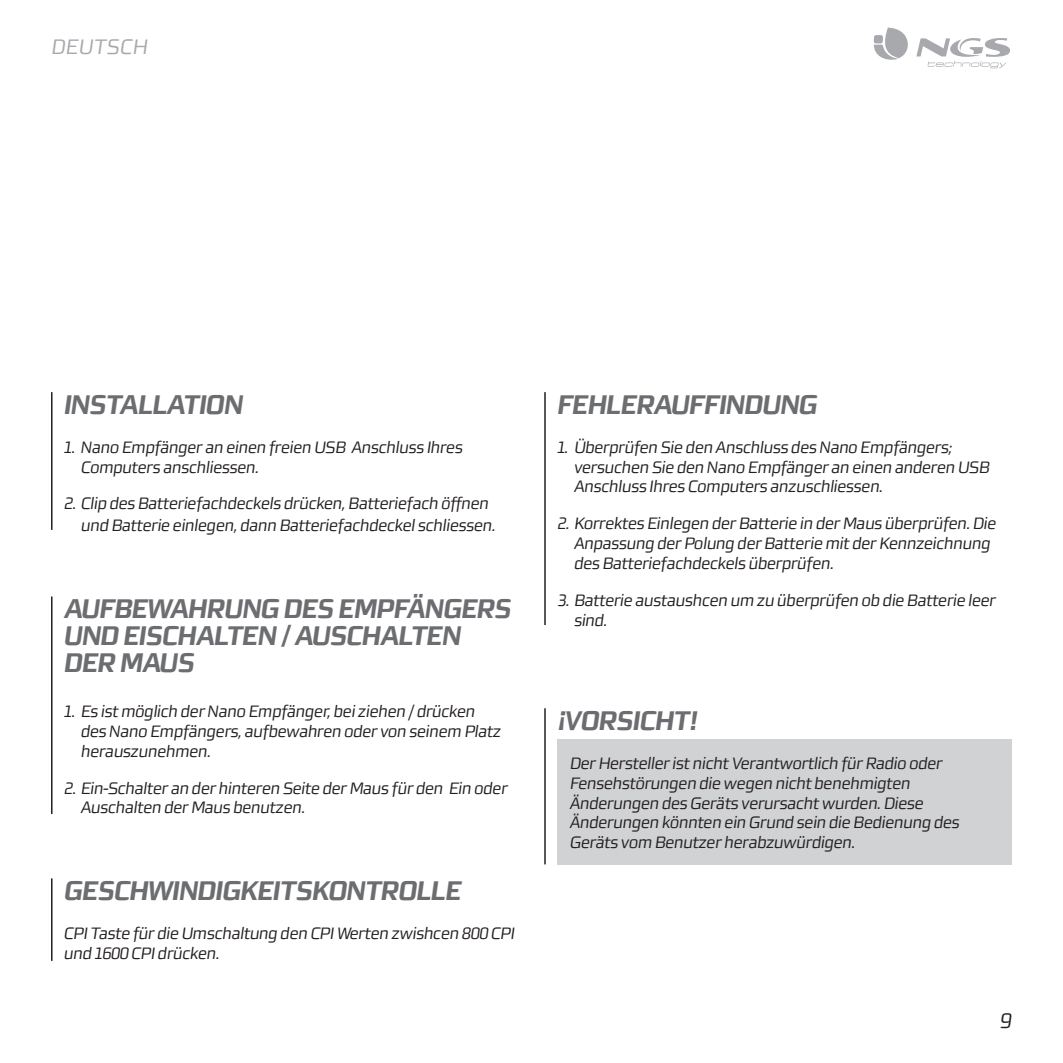
<style>
.page{position:relative;width:1063px;height:1063px;background:#fff}
.page>*{position:absolute;margin:0;border:0;box-sizing:border-box;transform-origin:0 0}
.t1{font:italic 700 27px "Morgan Sans";letter-spacing:-.04em;color:#6c6d70}
.t2{font:italic 21px "Morgan Sans";color:#a8a9ad}
.t3{font:italic 21px "Morgan Sans";color:#231f20}
.t4{font:italic 16.5px/19.8px "Morgan Sans";letter-spacing:-.04em;color:#231f20}
</style>
<div class="page">
<svg style="left:874px;top:28px;width:136px;height:40px"></svg>
<div style="left:874px;top:35px;width:9px;height:8px;background:#a8a9ad;border-radius:2px"></div>
<div style="left:557px;top:739px;width:455px;height:125px;background:#d1d2d4"></div>
<hr style="left:51px;top:392px;width:2px;height:138px;background:#231f20">
<hr style="left:51px;top:596px;width:2px;height:218px;background:#231f20">
<hr style="left:51px;top:878px;width:2px;height:83px;background:#231f20">
<hr style="left:544px;top:392px;width:2px;height:233px;background:#231f20">
<hr style="left:544px;top:708px;width:2px;height:156px;background:#231f20">
<p class="t2" style="left:51px;top:34px;width:99px">DEUTSCH</p>
<h1 class="t1" style="left:64px;top:387px;width:24px">INSTALLATION</h1>
<p class="t4" style="left:81px;top:437px;width:384px;text-indent:-17px">1. Nano Empfänger an einen freien USB Anschluss Ihres<br>Computers anschliessen.</p>
<p class="t4" style="left:81px;top:493px;width:416px;line-height:21.6px;text-indent:-17px">2. Clip des Batteriefachdeckels drücken, Batteriefach öffnen und Batterie einlegen, dann Batteriefachdeckel schliessen.</p>
<h1 class="t1" style="left:64px;top:592px;width:88px">AUFBEWAHRUNG</h1>
<h1 class="t1" style="left:284px;top:592px;width:18px">DES</h1>
<h1 class="t1" style="left:338px;top:592px;width:105px">EMPFÄNGERS</h1>
<h1 class="t1" style="left:64px;top:619px;width:19px">UND</h1>
<h1 class="t1" style="left:123px;top:619px;width:32px">EISCHALTEN</h1>
<h1 class="t1" style="left:281px;top:619px;width:49px">/ AUSCHALTEN</h1>
<h1 class="t1" style="left:64px;top:646px;width:18px">DER</h1>
<h1 class="t1" style="left:120px;top:646px;width:41px">MAUS</h1>
<p class="t4" style="left:81px;top:702px;width:422px;text-indent:-17px">1. Es ist möglich der Nano Empfänger, bei ziehen / drücken des Nano Empfängers, aufbewahren oder von seinem Platz herauszunehmen.</p>
<p class="t4" style="left:81px;top:778px;width:429px;text-indent:-17px">2. Ein-Schalter an der hinteren Seite der Maus für den Ein oder<br>Auschalten der Maus benutzen.</p>
<h1 class="t1" style="left:64px;top:874px;width:35px">GESCHWINDIGKEITSKONTROLLE</h1>
<p class="t4" style="left:64px;top:924px;width:453px">CPI Taste für die Umschaltung den CPI Werten zwishcen 800 CPI und 1600 CPI drücken.</p>
<h1 class="t1" style="left:557px;top:387px;width:33px">FEHLERAUFFINDUNG</h1>
<p class="t4" style="left:574px;top:437px;width:417px;text-indent:-17px">1. Überprüfen Sie den Anschluss des Nano Empfängers; versuchen Sie den Nano Empfänger an einen anderen USB<br>Anschluss Ihres Computers anzuschliessen.</p>
<p class="t4" style="left:574px;top:514px;width:424px;text-indent:-17px">2. Korrektes Einlegen der Batterie in der Maus überprüfen. Die<br>Anpassung der Polung der Batterie mit der Kennzeichnung des Batteriefachdeckels überprüfen.</p>
<p class="t4" style="left:574px;top:590px;width:424px;text-indent:-17px">3. Batterie austaushcen um zu überprüfen ob die Batterie leer sind.</p>
<h1 class="t1" style="left:557px;top:704px;width:142px">¡VORSICHT!</h1>
<p class="t4" style="left:570px;top:753px;width:392px">Der Hersteller ist nicht Verantwortlich für Radio oder Fensehstörungen die wegen nicht benehmigten Änderungen des Geräts verursacht wurden. Diese Änderungen könnten ein Grund sein die Bedienung des Geräts vom Benutzer herabzuwürdigen.</p>
<p class="t3" style="left:1000px;top:1008px;width:14px">9</p>
</div>
